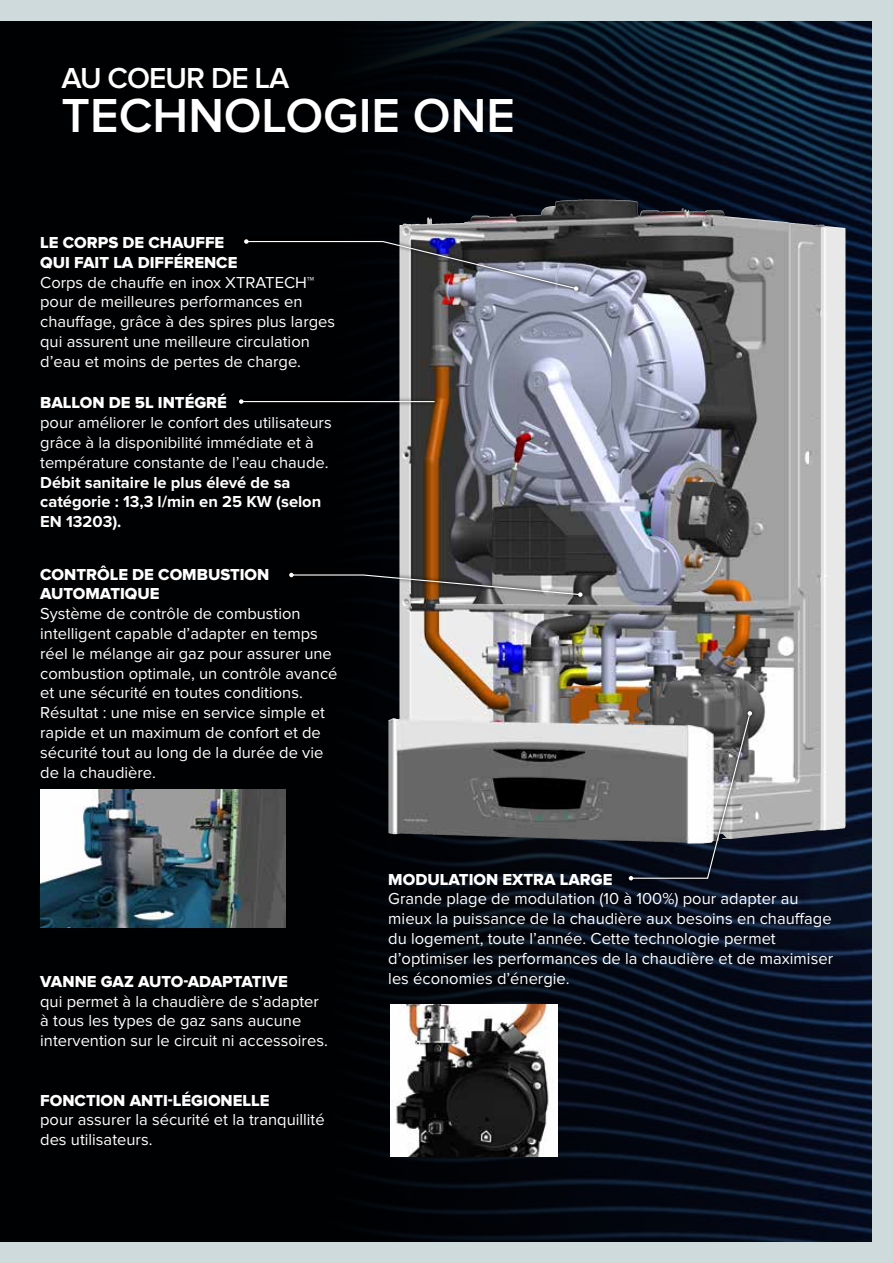
<style>
.page{position:relative;width:893px;height:1263px;background:#fff}
.page>*{position:absolute;margin:0;border:0;box-sizing:border-box;transform-origin:0 0}
.t1{font:600 49.5px "Proxima Nova";color:#fff}
.t2{font:600 30px "Proxima Nova";letter-spacing:-.03em;color:#fff}
.t3{font:16.5px/19.8px "Proxima Nova";color:#fff}
.t4{font:16.5px/19.8px "Proxima Nova Extrabld";color:#fff}
.t5{font:700 16.5px/19.8px "Proxima Nova";color:#fff}
</style>
<div class="page">
<div style="left:0;top:0;width:893px;height:21px;background:#cfdadd"></div>
<div style="left:0;top:1242px;width:893px;height:21px;background:#cfdadd"></div>
<div style="left:872px;top:0;width:21px;height:1263px;background:#cfdadd"></div>
<img style="left:0;top:21px;width:872px;height:1221px">
<img style="left:409px;top:200px;width:177px;height:24px">
<div style="left:234px;top:395px;width:205px;height:13px;background:#000;opacity:.43"></div>
<hr style="left:241px;top:401px;width:194px;height:1px;background:#fff">
<svg style="left:239px;top:399px;width:4px;height:5px"></svg>
<div style="left:240px;top:235px;width:343px;height:60px;background:#000;opacity:.43"></div>
<svg style="left:244px;top:239px;width:334px;height:52px;background:#383940"></svg>
<img style="left:40px;top:789px;width:245px;height:138px">
<div style="left:285px;top:568px;width:302px;height:33px;background:#000;opacity:.43"></div>
<svg style="left:289px;top:573px;width:294px;height:24px;background:#504d4b"></svg>
<img style="left:390px;top:1004px;width:167px;height:152px">
<div style="left:624px;top:707px;width:132px;height:178px;background:#000;opacity:.43"></div>
<svg style="left:629px;top:711px;width:123px;height:169px;background:#7a7b7f"></svg>
<h2 class="t2" style="left:62px;top:62px;width:229px">AU COEUR DE LA</h2>
<h1 class="t1" style="left:62px;top:89px;width:455px">TECHNOLOGIE ONE</h1>
<p class="t4" style="left:40px;top:232px;width:199px">LE CORPS DE CHAUFFE<br>QUI FAIT LA DIFFÉRENCE</p>
<p class="t3" style="left:40px;top:273px;width:297px">Corps de chauffe en inox XTRATECH™ pour de meilleures performances en chauffage, grâce à des spires plus larges qui assurent une meilleure circulation d’eau et moins de pertes de charge.</p>
<p class="t4" style="left:40px;top:392px;width:188px">BALLON DE 5L INTÉGRÉ</p>
<p class="t3" style="left:40px;top:414px;width:293px">pour améliorer le confort des utilisateurs grâce à la disponibilité immédiate et à température constante de l’eau chaude.</p>
<p class="t5" style="left:40px;top:472px;width:283px">Débit sanitaire le plus élevé de sa catégorie : 13,3 l/min en 25 KW (selon<br>EN 13203).</p>
<p class="t4" style="left:40px;top:563px;width:231px">CONTRÔLE DE COMBUSTION<br>AUTOMATIQUE</p>
<p class="t3" style="left:40px;top:605px;width:299px">Système de contrôle de combustion intelligent capable d’adapter en temps réel le mélange air gaz pour assurer une combustion optimale, un contrôle avancé et une sécurité en toutes conditions.<br>Résultat : une mise en service simple et rapide et un maximum de confort et de sécurité tout au long de la durée de vie de la chaudière.</p>
<p class="t4" style="left:40px;top:970px;width:249px">VANNE GAZ AUTO-ADAPTATIVE</p>
<p class="t3" style="left:40px;top:992px;width:289px">qui permet à la chaudière de s’adapter à tous les types de gaz sans aucune intervention sur le circuit ni accessoires.</p>
<p class="t4" style="left:40px;top:1089px;width:231px">FONCTION ANTI-LÉGIONELLE</p>
<p class="t3" style="left:40px;top:1111px;width:286px">pour assurer la sécurité et la tranquillité des utilisateurs.</p>
<p class="t4" style="left:388px;top:868px;width:226px">MODULATION EXTRA LARGE</p>
<p class="t3" style="left:388px;top:890px;width:446px">Grande plage de modulation (10 à 100%) pour adapter au mieux la puissance de la chaudière aux besoins en chauffage du logement, toute l’année. Cette technologie permet d’optimiser les performances de la chaudière et de maximiser les économies d’énergie.</p>
</div>
